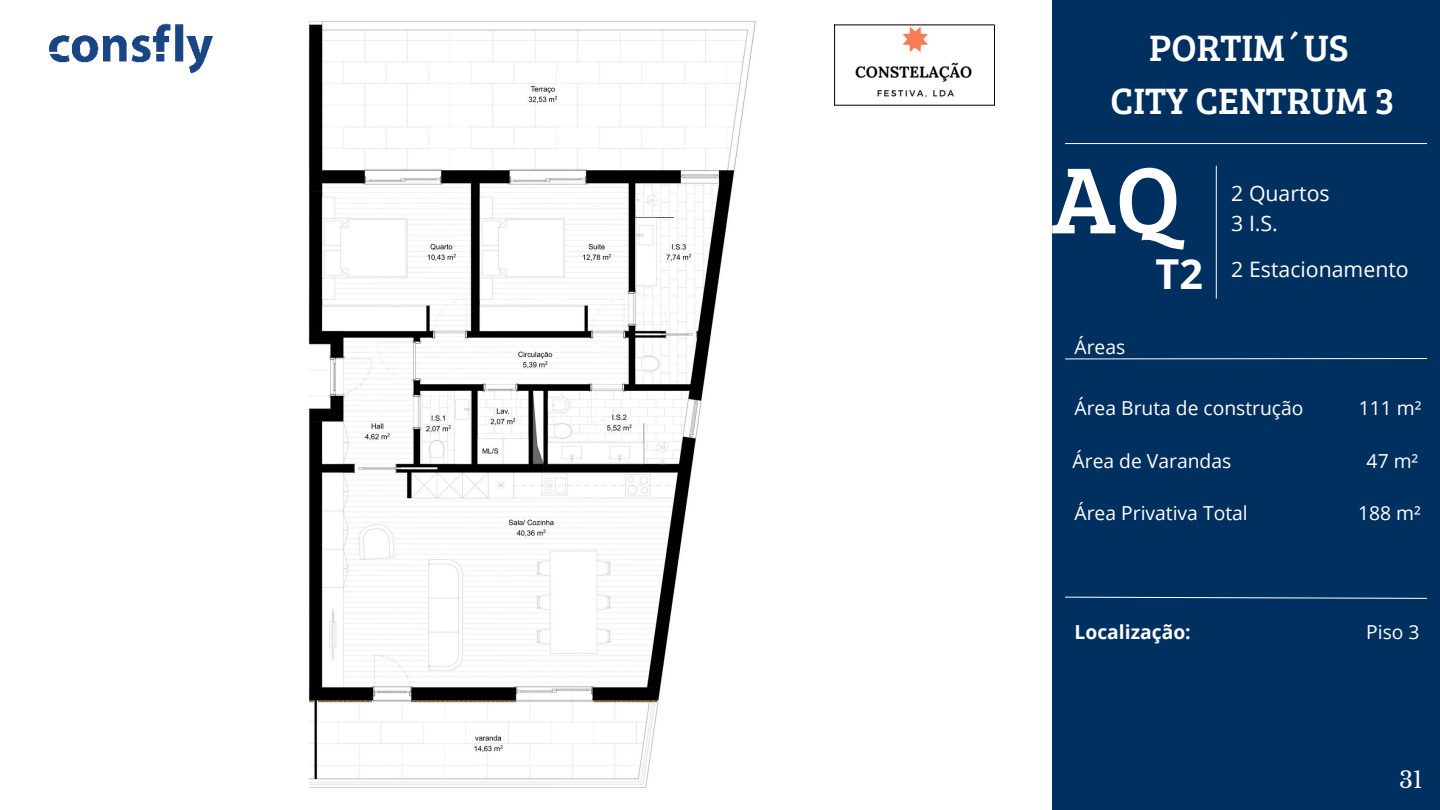
<style>
.page{position:relative;width:1440px;height:810px;background:#fff}
.page>*{position:absolute;margin:0;border:0;box-sizing:border-box;transform-origin:0 0}
.t1{font:97px "Bree Serif";color:#fff}
.t2{font:700 41.3px "Open Sans";color:#fff}
.t3{font:38px/52.5px "Bree Serif";color:#fff;text-align:center}
.t4{font:22.6px "Libre Baskerville";color:#fff}
.t5{font:21.3px "Open Sans";color:#fff}
.t6{font:19.3px "Open Sans";color:#fff}
.t7{font:700 19.3px "Open Sans";color:#fefefe}
.t8{font:19.3px "Open Sans";color:#fefefe}
</style>
<div class="page">
<img style="left:49px;top:23px;width:164px;height:51px">
<div style="left:1052px;top:0;width:388px;height:810px;background:#00305f"></div>
<svg style="left:1065px;top:358px;width:363px;height:2px"></svg>
<hr style="left:1065px;top:143px;width:362px;height:1px;background:#fff">
<svg style="left:1065px;top:596px;width:363px;height:3px"></svg>
<hr style="left:1216px;top:166px;width:1px;height:133px;background:#fff">
<img style="left:835px;top:25px;width:159px;height:80px">
<hr style="left:834px;top:24px;width:160px;height:1px;background:#000">
<hr style="left:834px;top:105px;width:160px;height:1px;background:#000">
<hr style="left:994px;top:25px;width:1px;height:81px;background:#000">
<hr style="left:834px;top:24px;width:1px;height:81px;background:#000">
<img style="left:308px;top:21px;width:448px;height:767px">
<p class="t3" style="left:1111px;top:20px;width:286px">PORTIM´US<br>CITY CENTRUM 3</p>
<p class="t1" style="left:1052px;top:129px;width:130px">AQ</p>
<p class="t8" style="left:1075px;top:333px;width:52px">Áreas</p>
<p class="t2" style="left:1155px;top:244px;width:49px">T2</p>
<p class="t5" style="left:1231px;top:179px;width:100px">2 Quartos</p>
<h3 class="t5" style="left:1231px;top:208px;width:48px">3 I.S.</h3>
<h1 class="t5" style="left:1231px;top:254px;width:179px">2 Estacionamento</h1>
<p class="t6" style="left:1075px;top:395px;width:231px">Área Bruta de construção</p>
<p class="t6" style="left:1359px;top:395px;width:64px">111 m²</p>
<p class="t6" style="left:1073px;top:447px;width:160px">Área de Varandas</p>
<p class="t6" style="left:1367px;top:447px;width:53px">47 m²</p>
<h2 class="t6" style="left:1075px;top:500px;width:175px">Área Privativa Total</h2>
<h2 class="t6" style="left:1358px;top:500px;width:64px">188 m²</h2>
<p class="t7" style="left:1075px;top:618px;width:118px">Localização:</p>
<p class="t8" style="left:1366px;top:618px;width:55px">Piso 3</p>
<p class="t4" style="left:1399px;top:766px;width:25px">31</p>
</div>
